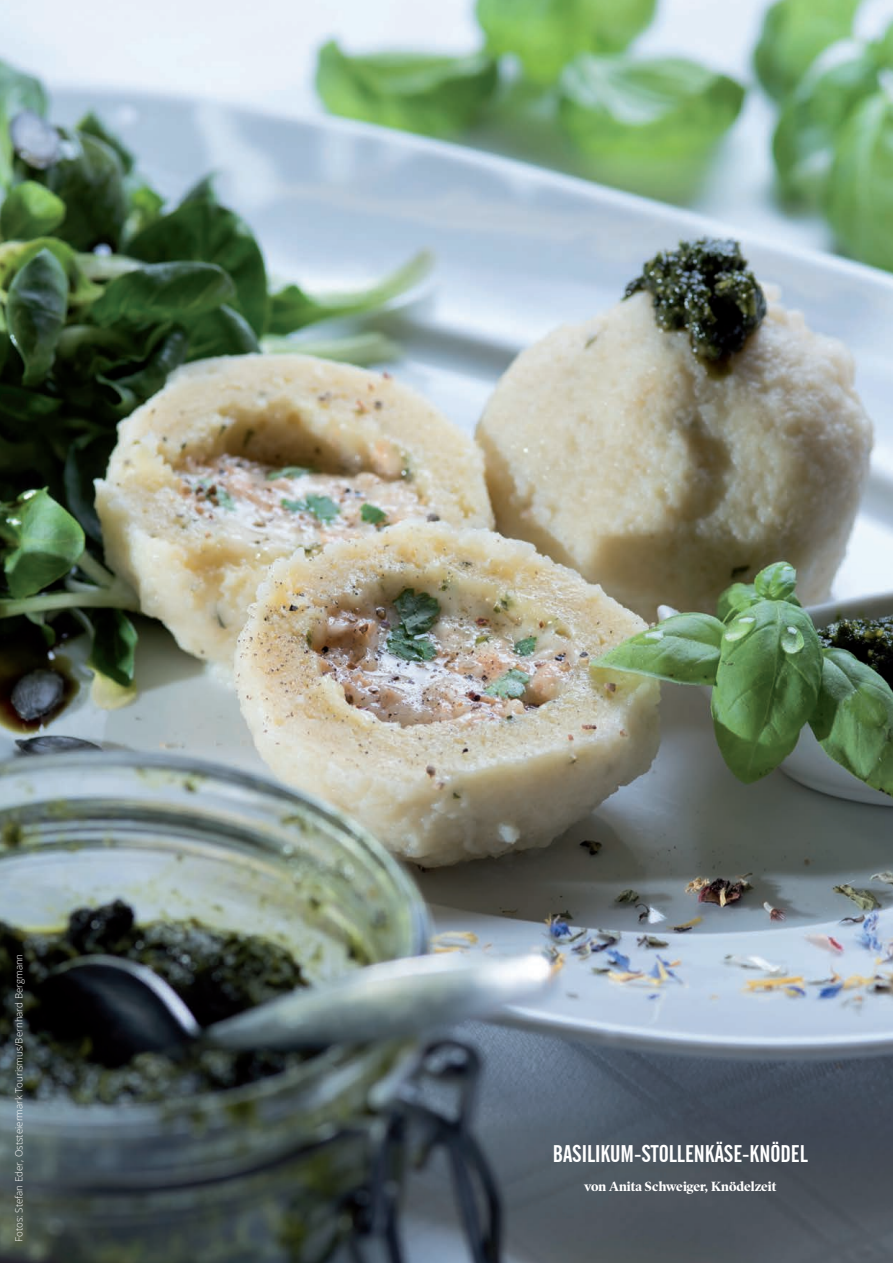
<style>
.page{position:relative;width:893px;height:1263px;background:#fff}
.page>*{position:absolute;margin:0;border:0;box-sizing:border-box;transform-origin:0 0}
.t1{font:24px "Alternate Gothic No 2 BT";color:#fff}
.t2{font:700 13.5px "Poynter OS Display";color:#fff}
.t3{font:300 9.75px "Open Sans";color:#fff}
</style>
<div class="page">
<img style="left:0;top:0;width:893px;height:1263px">
<p class="t3" style="left:12px;top:1242px;width:289px;rotate:-90deg">Fotos: Stefan Eder, Oststeiermark Tourismus/Bernhard Bergmann</p>
<h1 class="t1" style="left:553px;top:1140px;width:256px">BASILIKUM-STOLLENKÄSE-KNÖDEL</h1>
<h2 class="t2" style="left:584px;top:1178px;width:194px">von Anita Schweiger, Knödelzeit</h2>
</div>
